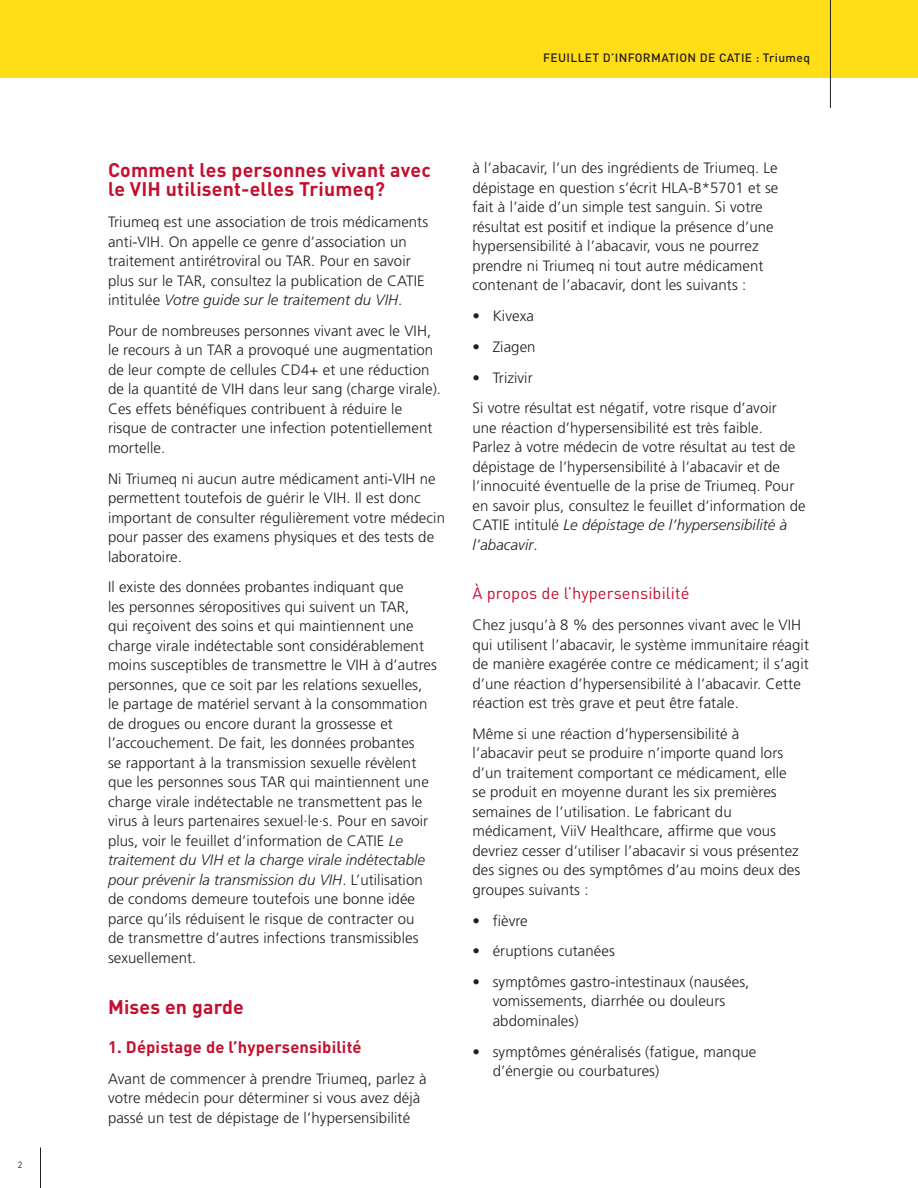
<style>
.page{position:relative;width:918px;height:1188px;background:#fff}
.page>*{position:absolute;margin:0;border:0;box-sizing:border-box;transform-origin:0 0}
.t1{font:700 19.5px/19.5px "DINOT";letter-spacing:.01em;color:#c3102f}
.t2{font:700 16.5px "DINOT";letter-spacing:.01em;color:#c3102f}
.t3{font:16.5px "DINOT";letter-spacing:.005em;color:#c3102f}
.t4{font:300 15px/19.5px "Frutiger LT Pro";letter-spacing:.005em;color:#231f20}
.t5{font:500 12px "DINOT";letter-spacing:.03em;color:#231f20}
.t6{font:9px "DINOT";color:#231f20}
.s1{font-style:italic}
</style>
<div class="page">
<hr style="left:40px;top:1148px;width:1px;height:40px;background:#231f20">
<div style="left:0;top:0;width:918px;height:78px;background:#ffdd17"></div>
<hr style="left:830px;top:0;width:1px;height:108px;background:#231f20">
<p class="t6" style="left:18px;top:1158px;width:6px">2</p>
<p class="t5" style="left:543px;top:50px;width:268px">FEUILLET D’INFORMATION DE CATIE : Triumeq</p>
<h1 class="t1" style="left:108px;top:158px;width:324px">Comment les personnes vivant avec le VIH utilisent-elles Triumeq?</h1>
<p class="t4" style="left:108px;top:212px;width:322px">Triumeq est une association de trois médicaments anti-VIH. On appelle ce genre d’association un traitement antirétroviral ou TAR. Pour en savoir plus sur le TAR, consultez la publication de CATIE intitulée <span class="s1">Votre guide sur le traitement du VIH</span>.</p>
<p class="t4" style="left:108px;top:321px;width:335px">Pour de nombreuses personnes vivant avec le VIH, le recours à un TAR a provoqué une augmentation de leur compte de cellules CD4+ et une réduction de la quantité de VIH dans leur sang (charge virale).<br>Ces effets bénéfiques contribuent à réduire le risque de contracter une infection potentiellement mortelle.</p>
<p class="t4" style="left:108px;top:469px;width:339px">Ni Triumeq ni aucun autre médicament anti-VIH ne permettent toutefois de guérir le VIH. Il est donc important de consulter régulièrement votre médecin pour passer des examens physiques et des tests de laboratoire.</p>
<p class="t4" style="left:108px;top:578px;width:331px">Il existe des données probantes indiquant que<br>les personnes séropositives qui suivent un TAR,<br>qui reçoivent des soins et qui maintiennent une charge virale indétectable sont considérablement moins susceptibles de transmettre le VIH à d’autres personnes, que ce soit par les relations sexuelles,<br>le partage de matériel servant à la consommation de drogues ou encore durant la grossesse et l’accouchement. De fait, les données probantes<br>se rapportant à la transmission sexuelle révèlent que les personnes sous TAR qui maintiennent une charge virale indétectable ne transmettent pas le virus à leurs partenaires sexuel·le·s. Pour en savoir plus, voir le feuillet d’information de CATIE <span class="s1">Le traitement du VIH et la charge virale indétectable pour prévenir la transmission du VIH</span>. L’utilisation de condoms demeure toutefois une bonne idée parce qu’ils réduisent le risque de contracter ou<br>de transmettre d’autres infections transmissibles sexuellement.</p>
<h1 class="t1" style="left:108px;top:995px;width:137px">Mises en garde</h1>
<p class="t2" style="left:108px;top:1034px;width:255px">1. Dépistage de l’hypersensibilité</p>
<p class="t4" style="left:108px;top:1069px;width:320px">Avant de commencer à prendre Triumeq, parlez à votre médecin pour déterminer si vous avez déjà passé un test de dépistage de l’hypersensibilité</p>
<p class="t4" style="left:472px;top:158px;width:307px">à l’abacavir, l’un des ingrédients de Triumeq. Le dépistage en question s’écrit HLA-B*5701 et se fait à l’aide d’un simple test sanguin. Si votre résultat est positif et indique la présence d’une hypersensibilité à l’abacavir, vous ne pourrez prendre ni Triumeq ni tout autre médicament contenant de l’abacavir, dont les suivants :</p>
<p class="t4" style="left:472px;top:306px;width:63px">• Kivexa</p>
<p class="t4" style="left:472px;top:337px;width:65px">• Ziagen</p>
<p class="t4" style="left:472px;top:362px;width:306px;line-height:30.8px">• Trizivir<br>Si votre résultat est négatif, votre risque d’avoir</p>
<p class="t4" style="left:472px;top:418px;width:335px">une réaction d’hypersensibilité est très faible.<br>Parlez à votre médecin de votre résultat au test de dépistage de l’hypersensibilité à l’abacavir et de l’innocuité éventuelle de la prise de Triumeq. Pour en savoir plus, consultez le feuillet d’information de CATIE intitulé <span class="s1">Le dépistage de l’hypersensibilité à l’abacavir</span>.</p>
<p class="t3" style="left:472px;top:581px;width:218px">À propos de l’hypersensibilité</p>
<p class="t4" style="left:472px;top:615px;width:338px">Chez jusqu’à 8 % des personnes vivant avec le VIH qui utilisent l’abacavir, le système immunitaire réagit de manière exagérée contre ce médicament; il s’agit d’une réaction d’hypersensibilité à l’abacavir. Cette réaction est très grave et peut être fatale.</p>
<p class="t4" style="left:472px;top:724px;width:329px">Même si une réaction d’hypersensibilité à l’abacavir peut se produire n’importe quand lors d’un traitement comportant ce médicament, elle se produit en moyenne durant les six premières semaines de l’utilisation. Le fabricant du médicament, ViiV Healthcare, affirme que vous devriez cesser d’utiliser l’abacavir si vous présentez des signes ou des symptômes d’au moins deux des groupes suivants :</p>
<p class="t4" style="left:472px;top:911px;width:57px">• fièvre</p>
<p class="t4" style="left:472px;top:941px;width:144px">• éruptions cutanées</p>
<p class="t4" style="left:493px;top:972px;width:258px;text-indent:-20px">• symptômes gastro-intestinaux (nausées, vomissements, diarrhée ou douleurs abdominales)</p>
<p class="t4" style="left:493px;top:1042px;width:265px;text-indent:-20px">• symptômes généralisés (fatigue, manque d’énergie ou courbatures)</p>
</div>
